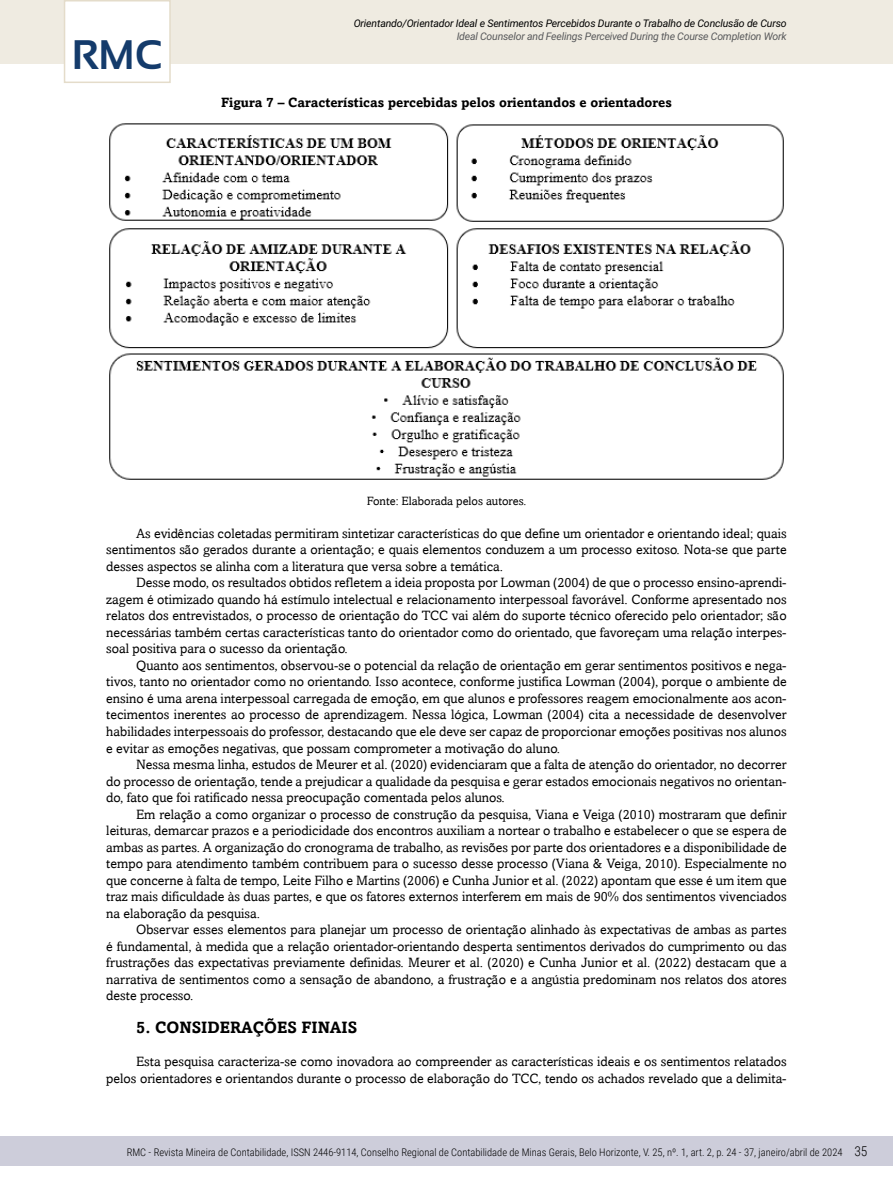
<style>
.page{position:relative;width:893px;height:1191px;background:#fff}
.page>*{position:absolute;margin:0;border:0;box-sizing:border-box;transform-origin:0 0}
.t1{font:700 41.25px "Sansation";color:#143b6b}
.t2{font:700 16.5px "Amasis";color:#000}
.t3{font:13.5px/16.5px "Amasis";color:#000;text-align:justify}
.t4{font:700 13.5px "Amasis";color:#000}
.t5{font:300 13.5px "Roboto Condensed";color:#000}
.t6{font:12px "Amasis";color:#000}
.t7{font:300 10.5px "Roboto Condensed";color:#000}
.t8{font:italic 10.5px "Roboto";letter-spacing:-.015em;color:#000}
.t9{font:italic 10.5px "Roboto";letter-spacing:-.02em;color:#58595b}
.s1{font-size:13.5px}
</style>
<div class="page">
<div style="left:0;top:0;width:893px;height:64px;background:#efebe1"></div>
<div style="left:64px;top:0;width:107px;height:83px;background:#fff;border:2px solid #e4dcca"></div>
<div style="left:0;top:1135px;width:893px;height:30px;background:#cdcdda"></div>
<img style="left:109px;top:123px;width:675px;height:357px">
<h1 class="t1" style="left:72px;top:32px;width:92px">RMC</h1>
<p class="t8" style="left:354px;top:16px;width:434px">Orientando/Orientador Ideal e Sentimentos Percebidos Durante o Trabalho de Conclusão de Curso</p>
<p class="t9" style="left:457px;top:29px;width:331px">Ideal Counselor and Feelings Perceived During the Course Completion Work</p>
<p class="t4" style="left:221px;top:95px;width:452px">Figura 7 – Características percebidas pelos orientandos e orientadores</p>
<p class="t6" style="left:367px;top:494px;width:161px">Fonte: Elaborada pelos autores.</p>
<p class="t3" style="left:106px;top:525px;width:682px;text-indent:30px">As evidências coletadas permitiram sintetizar características do que define um orientador e orientando ideal; quais sentimentos são gerados durante a orientação; e quais elementos conduzem a um processo exitoso. Nota-se que parte desses aspectos se alinha com a literatura que versa sobre a temática.</p>
<p class="t3" style="left:106px;top:574px;width:682px;text-indent:30px">Desse modo, os resultados obtidos refletem a ideia proposta por Lowman (2004) de que o processo ensino-aprendi&shy;zagem é otimizado quando há estímulo intelectual e relacionamento interpessoal favorável. Conforme apresentado nos relatos dos entrevistados, o processo de orientação do TCC vai além do suporte técnico oferecido pelo orientador; são necessárias também certas características tanto do orientador como do orientado, que favoreçam uma relação interpes&shy;soal positiva para o sucesso da orientação.</p>
<p class="t3" style="left:106px;top:657px;width:682px;text-indent:30px">Quanto aos sentimentos, observou-se o potencial da relação de orientação em gerar sentimentos positivos e nega&shy;tivos, tanto no orientador como no orientando. Isso acontece, conforme justifica Lowman (2004), porque o ambiente de ensino é uma arena interpessoal carregada de emoção, em que alunos e professores reagem emocionalmente aos acon&shy;tecimentos inerentes ao processo de aprendizagem. Nessa lógica, Lowman (2004) cita a necessidade de desenvolver habilidades interpessoais do professor, destacando que ele deve ser capaz de proporcionar emoções positivas nos alunos e evitar as emoções negativas, que possam comprometer a motivação do aluno.</p>
<p class="t3" style="left:106px;top:756px;width:682px;text-indent:30px">Nessa mesma linha, estudos de Meurer et al. (2020) evidenciaram que a falta de atenção do orientador, no decorrer do processo de orientação, tende a prejudicar a qualidade da pesquisa e gerar estados emocionais negativos no orientan&shy;do, fato que foi ratificado nessa preocupação comentada pelos alunos.</p>
<p class="t3" style="left:106px;top:805px;width:682px;text-indent:30px">Em relação a como organizar o processo de construção da pesquisa, Viana e Veiga (2010) mostraram que definir leituras, demarcar prazos e a periodicidade dos encontros auxiliam a nortear o trabalho e estabelecer o que se espera de ambas as partes. A organização do cronograma de trabalho, as revisões por parte dos orientadores e a disponibilidade de tempo para atendimento também contribuem para o sucesso desse processo (Viana &amp; Veiga, 2010). Especialmente no que concerne à falta de tempo, Leite Filho e Martins (2006) e Cunha Junior et al. (2022) apontam que esse é um item que traz mais dificuldade às duas partes, e que os fatores externos interferem em mais de 90% dos sentimentos vivenciados na elaboração da pesquisa.</p>
<p class="t3" style="left:106px;top:921px;width:682px;text-indent:30px">Observar esses elementos para planejar um processo de orientação alinhado às expectativas de ambas as partes é fundamental, à medida que a relação orientador-orientando desperta sentimentos derivados do cumprimento ou das frustrações das expectativas previamente definidas. Meurer et al. (2020) e Cunha Junior et al. (2022) destacam que a narrativa de sentimentos como a sensação de abandono, a frustração e a angústia predominam nos relatos dos atores deste processo.</p>
<p class="t2" style="left:136px;top:1017px;width:223px">5. CONSIDERAÇÕES FINAIS</p>
<p class="t3" style="left:106px;top:1053px;width:682px;text-align:right">Esta pesquisa caracteriza-se como inovadora ao compreender as características ideais e os sentimentos relatados pelos orientadores e orientandos durante o processo de elaboração do TCC, tendo os achados revelado que a delimita-</p>
<p class="t5" style="left:854px;top:1140px;width:15px">35</p>
<p class="t7" style="left:127px;top:1145px;width:742px">RMC - Revista Mineira de Contabilidade, ISSN 2446-9114, Conselho Regional de Contabilidade de Minas Gerais, Belo Horizonte, V. 25, nº. 1, art. 2, p. 24 - 37, janeiro/abril de 2024 <span class="s1">35</span></p>
</div>
